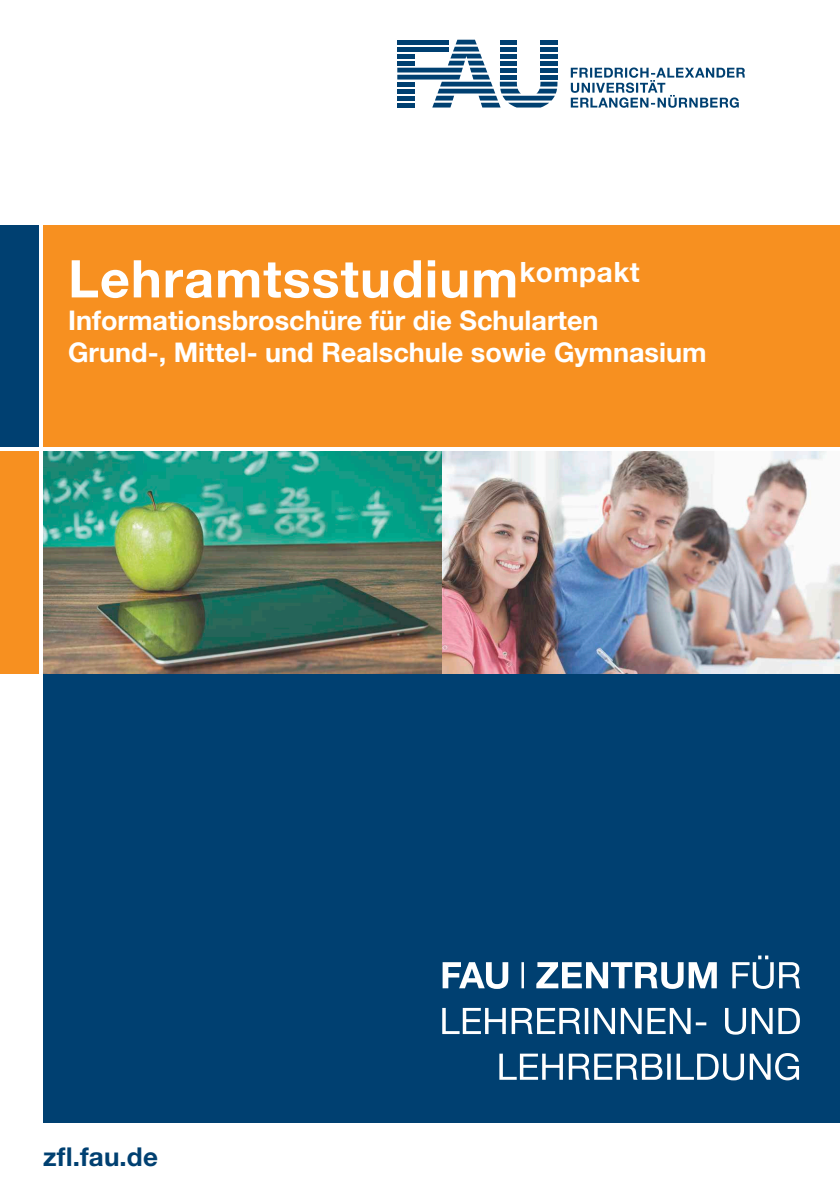
<style>
.page{position:relative;width:840px;height:1191px;background:#fff}
.page>*{position:absolute;margin:0;border:0;box-sizing:border-box;transform-origin:0 0}
.t1{font:700 52px "Helvetica Neue";letter-spacing:.02em;color:#fff}
.t2{font:700 27px/32.4px "Helvetica Neue";color:#fff}
.t3{font:700 26px "Helvetica Neue LT";letter-spacing:.005em;color:#004071}
</style>
<div class="page">
<div style="left:43px;top:449px;width:796px;height:674px;background:#004071"></div>
<div style="left:43px;top:225px;width:796px;height:222px;background:#f79020"></div>
<div style="left:0;top:225px;width:40px;height:222px;background:#004071"></div>
<div style="left:0;top:449px;width:40px;height:225px;background:#f79020"></div>
<img style="left:43px;top:451px;width:796px;height:223px">
<hr style="left:0;top:447px;width:839px;height:4px;background:#fff">
<svg style="left:499px;top:1053px;width:299px;height:27px"></svg>
<svg style="left:442px;top:1008px;width:357px;height:26px"></svg>
<svg style="left:442px;top:955px;width:357px;height:34px"></svg>
<svg style="left:397px;top:40px;width:160px;height:67px"></svg>
<svg style="left:570px;top:67px;width:174px;height:41px"></svg>
<h1 class="t1" style="left:68px;top:238px;width:573px">Lehramtsstudium<sup>kompakt</sup></h1>
<p class="t2" style="left:68px;top:305px;width:639px">Informationsbroschüre für die Schularten<br>Grund-, Mittel- und Realschule sowie Gymnasium</p>
<p class="t3" style="left:43px;top:1140px;width:116px">zfl.fau.de</p>
</div>
